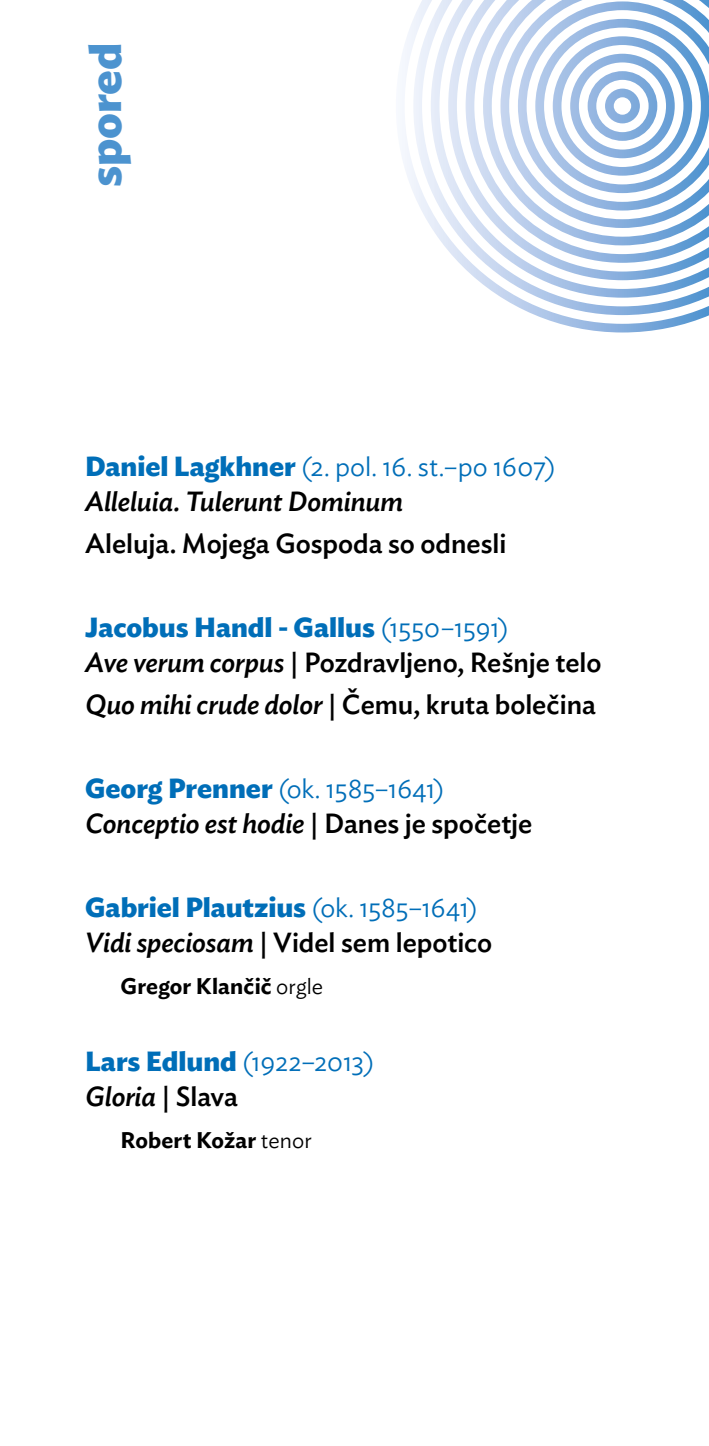
<style>
.page{position:relative;width:709px;height:1446px;background:#fff}
.page>*{position:absolute;margin:0;border:0;box-sizing:border-box;transform-origin:0 0}
.t1{font:700 45px "Ideal Sans";color:#4c93cf}
.t2{font:500 27.5px/35px "Ideal Sans";letter-spacing:-.005em;color:#000}
.t3{font:italic 500 27.5px/35px "Ideal Sans";letter-spacing:-.005em;color:#000}
.t4{font:300 27.5px/35px "Ideal Sans";letter-spacing:-.005em;color:#006eb8}
.t5{font:600 22.5px "Ideal Sans";letter-spacing:.005em;color:#000}
.s1{font-weight:700;font-style:normal;color:#006eb8}
.s2{font-weight:300;font-style:normal;color:#006eb8}
.s3{font-weight:700;color:#006eb8}
.s4{font-weight:300;color:#006eb8}
.s5{font-style:italic}
.s6{font-style:normal}
.s7{font-weight:300}
.s8{font-weight:700}
.s9{font-weight:500;font-style:italic;color:#000}
.s10{font-weight:500;color:#000}
</style>
<div class="page">
<svg style="left:402px;top:0;width:307px;height:332px"></svg>
<h1 class="t1" style="left:69px;top:187px;width:146px;rotate:-90deg">spored</h1>
<p class="t3" style="left:85px;top:446px;width:472px"><span class="s1">Daniel Lagkhner</span> <span class="s2">(2. pol. 16. st.–po 1607)<br></span>Alleluia. Tulerunt Dominum</p>
<p class="t2" style="left:85px;top:523px;width:423px">Aleluja. Mojega Gospoda so odnesli</p>
<p class="t2" style="left:85px;top:608px;width:518px"><span class="s3">Jacobus Handl - Gallus</span> <span class="s4">(1550–1591)<br></span><span class="s5">Ave verum corpus</span> | Pozdravljeno, Rešnje telo</p>
<p class="t2" style="left:85px;top:685px;width:512px"><span class="s5">Quo mihi crude dolor</span> | Čemu, kruta bolečina</p>
<p class="t3" style="left:85px;top:769px;width:449px"><span class="s1">Georg Prenner</span> <span class="s2">(ok. 1585–1641)<br></span>Conceptio est hodie <span class="s6">| Danes je spočetje</span></p>
<p class="t2" style="left:85px;top:888px;width:409px"><span class="s3">Gabriel Plautzius</span> <span class="s4">(ok. 1585–1641)<br></span><span class="s5">Vidi speciosam</span> | Videl sem lepotico</p>
<p class="t5" style="left:120px;top:968px;width:204px">Gregor Klančič <span class="s7">orgle</span></p>
<p class="t4" style="left:85px;top:1042px;width:291px"><span class="s8">Lars Edlund</span> (1922–2013)<br><span class="s9">Gloria</span> <span class="s10">| Slava</span></p>
<p class="t5" style="left:120px;top:1122px;width:193px">Robert Kožar <span class="s7">tenor</span></p>
</div>
